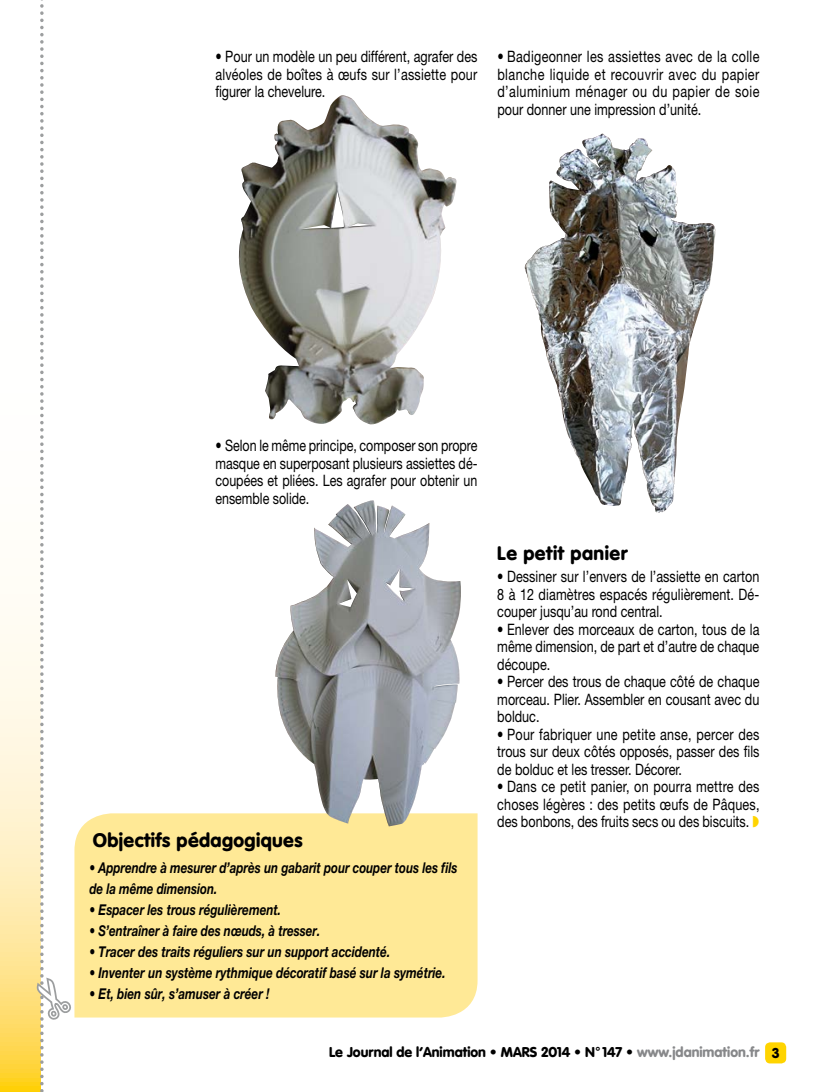
<style>
.page{position:relative;width:834px;height:1092px;background:#fff}
.page>*{position:absolute;margin:0;border:0;box-sizing:border-box;transform-origin:0 0}
.t1{font:900 19.25px "VAG Rounded";letter-spacing:.02em;color:#000}
.t2{font:15.75px/17.5px "Helvetica Neue";color:#000;text-align:justify;scale:.8 1}
.t3{font:15.75px/17.5px "Helvetica Neue";color:#000;text-align:justify;scale:.79 1}
.t4{font:italic 700 14.88px/21px "Helvetica Neue";color:#000;scale:.79 1}
.t5{font:italic 700 14.88px "Helvetica Neue";color:#000;scale:.78 1}
.t6{font:900 14px "VAG Rounded";color:#000}
.s1{color:#ffd400}
.s2{color:#87888a}
</style>
<div class="page">
<div style="left:765px;top:1042px;width:21px;height:21px;background:#ffd400;border-radius:5px"></div>
<svg style="left:0;top:607px;width:34px;height:484px;background:#ffedb3"></svg>
<div style="left:74px;top:813px;width:403px;height:204px;background:#ffe996"></div>
<img style="left:524px;top:135px;width:164px;height:378px">
<img style="left:274px;top:500px;width:188px;height:326px">
<img style="left:238px;top:95px;width:219px;height:330px">
<svg style="left:34px;top:0;width:37px;height:1092px"></svg>
<p class="t2" style="left:215px;top:47px;width:329px">• Pour un modèle un peu différent, agrafer des alvéoles de boîtes à œufs sur l’assiette pour figurer la chevelure.</p>
<p class="t2" style="left:497px;top:47px;width:329px">• Badigeonner les assiettes avec de la colle blanche liquide et recouvrir avec du papier d’aluminium ménager ou du papier de soie pour donner une impression d’unité.</p>
<p class="t3" style="left:215px;top:437px;width:333px">• Selon le même principe, composer son propre masque en superposant plusieurs assiettes dé&shy;coupées et pliées. Les agrafer pour obtenir un ensemble solide.</p>
<p class="t1" style="left:93px;top:828px;width:211px">Objectifs pédagogiques</p>
<p class="t4" style="left:89px;top:856px;width:467px">• Apprendre à mesurer d’après un gabarit pour couper tous les fils de la même dimension.</p>
<p class="t4" style="left:89px;top:898px;width:244px">• Espacer les trous régulièrement.</p>
<p class="t5" style="left:89px;top:921px;width:297px">• S’entraîner à faire des nœuds, à tresser.</p>
<p class="t4" style="left:89px;top:940px;width:382px">• Tracer des traits réguliers sur un support accidenté.</p>
<p class="t4" style="left:89px;top:961px;width:452px">• Inventer un système rythmique décoratif basé sur la symétrie.</p>
<p class="t4" style="left:89px;top:982px;width:230px">• Et, bien sûr, s’amuser à créer !</p>
<p class="t1" style="left:497px;top:541px;width:132px">Le petit panier</p>
<p class="t2" style="left:497px;top:567px;width:329px">• Dessiner sur l’envers de l’assiette en carton 8 à 12 diamètres espacés régulièrement. Dé&shy;couper jusqu’au rond central.</p>
<p class="t2" style="left:497px;top:620px;width:329px">• Enlever des morceaux de carton, tous de la même dimension, de part et d’autre de chaque découpe.</p>
<p class="t2" style="left:497px;top:672px;width:329px">• Percer des trous de chaque côté de chaque morceau. Plier. Assembler en cousant avec du bolduc.</p>
<p class="t2" style="left:497px;top:725px;width:329px">• Pour fabriquer une petite anse, percer des trous sur deux côtés opposés, passer des fils de bolduc et les tresser. Décorer.</p>
<p class="t2" style="left:497px;top:777px;width:329px">• Dans ce petit panier, on pourra mettre des choses légères : des petits œufs de Pâques, des bonbons, des fruits secs ou des biscuits. <span class="s1">◗</span></p>
<p class="t6" style="left:329px;top:1043px;width:451px">Le Journal de l’Animation • MARS 2014 • N° 147 • <span class="s2">www.jdanimation.fr</span> 3</p>
</div>
